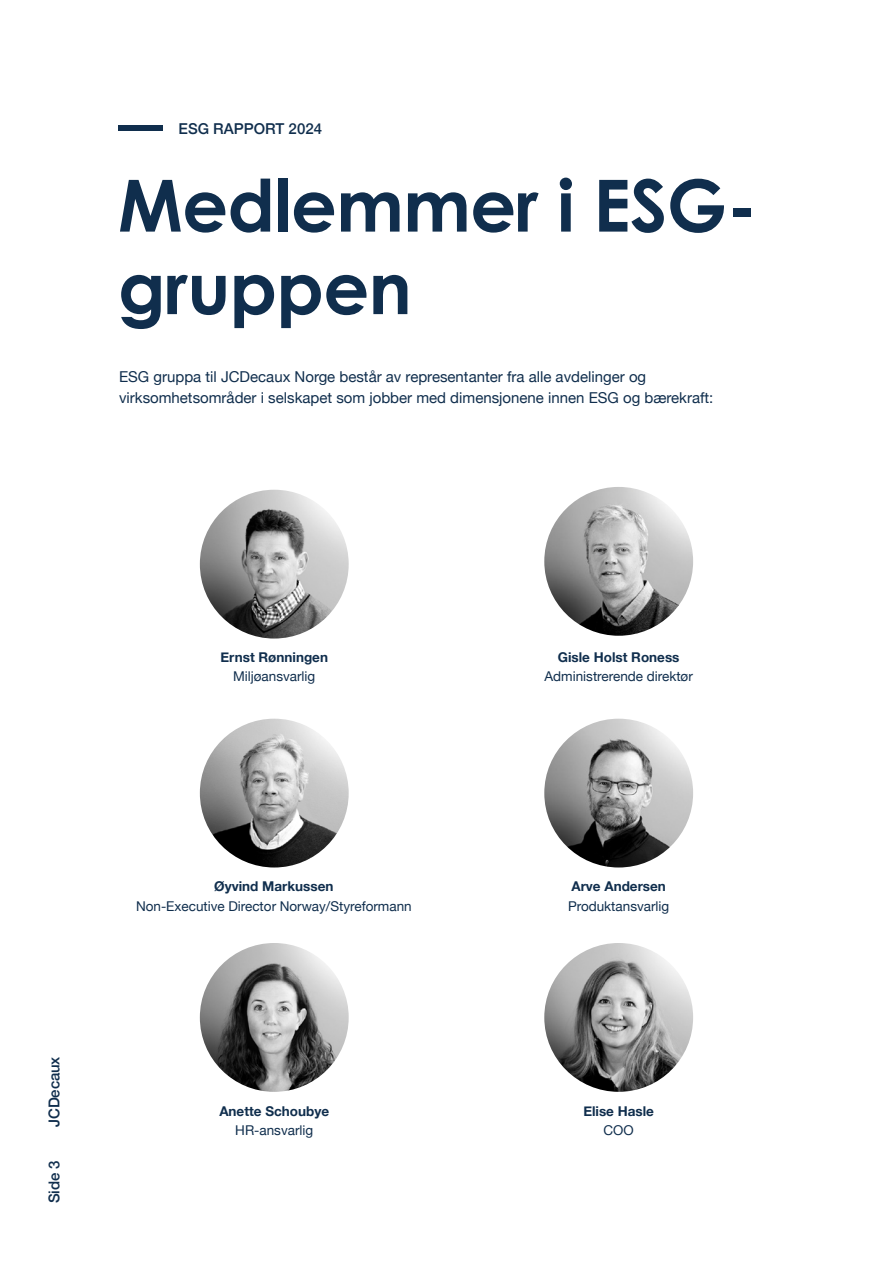
<style>
.page{position:relative;width:893px;height:1263px;background:#fff}
.page>*{position:absolute;margin:0;border:0;box-sizing:border-box;transform-origin:0 0}
.t1{font:700 72px/82.5px "Century Gothic Pro";letter-spacing:-.01em;color:#102e4d}
.t2{font:15px/21px "Helvetica Neue";color:#102e4d}
.t3{font:500 15px "Helvetica Neue";letter-spacing:-.01em;color:#102e4d}
.t4{font:13.5px "Helvetica Neue";color:#102e4d}
.t5{font:700 13.5px "Helvetica Neue";color:#102e4d}
</style>
<div class="page">
<div style="left:118px;top:125px;width:45px;height:5px;background:#102e4d"></div>
<img style="left:200px;top:490px;width:149px;height:148px;border-radius:74px">
<img style="left:544px;top:487px;width:149px;height:149px;border-radius:74px">
<img style="left:200px;top:719px;width:149px;height:148px;border-radius:74px">
<img style="left:544px;top:719px;width:149px;height:148px;border-radius:74px">
<img style="left:200px;top:943px;width:149px;height:149px;border-radius:74px">
<img style="left:544px;top:943px;width:149px;height:149px;border-radius:74px">
<p class="t3" style="left:179px;top:116px;width:145px">ESG RAPPORT 2024</p>
<h1 class="t1" style="left:118px;top:163px;width:640px">Medlemmer i ESG&shy;gruppen</h1>
<p class="t2" style="left:119px;top:367px;width:596px">ESG gruppa til JCDecaux Norge består av representanter fra alle avdelinger og virksomhetsområder i selskapet som jobber med dimensjonene innen ESG og bærekraft:</p>
<p class="t5" style="left:221px;top:646px;width:109px">Ernst Rønningen</p>
<p class="t4" style="left:233px;top:667px;width:84px">Miljøansvarlig</p>
<p class="t3" style="left:42px;top:1127px;width:72px;rotate:-90deg">JCDecaux</p>
<p class="t3" style="left:42px;top:1203px;width:44px;rotate:-90deg">Side 3</p>
<p class="t5" style="left:214px;top:876px;width:121px">Øyvind Markussen</p>
<p class="t4" style="left:136px;top:896px;width:277px">Non-Executive Director Norway/Styreformann</p>
<p class="t5" style="left:219px;top:1100px;width:111px">Anette Schoubye</p>
<p class="t4" style="left:235px;top:1120px;width:79px">HR-ansvarlig</p>
<p class="t5" style="left:558px;top:646px;width:123px">Gisle Holst Roness</p>
<p class="t4" style="left:545px;top:667px;width:150px">Administrerende direktør</p>
<p class="t5" style="left:571px;top:876px;width:96px">Arve Andersen</p>
<p class="t4" style="left:568px;top:896px;width:103px">Produktansvarlig</p>
<p class="t5" style="left:583px;top:1100px;width:72px">Elise Hasle</p>
<p class="t4" style="left:603px;top:1120px;width:32px">COO</p>
</div>
